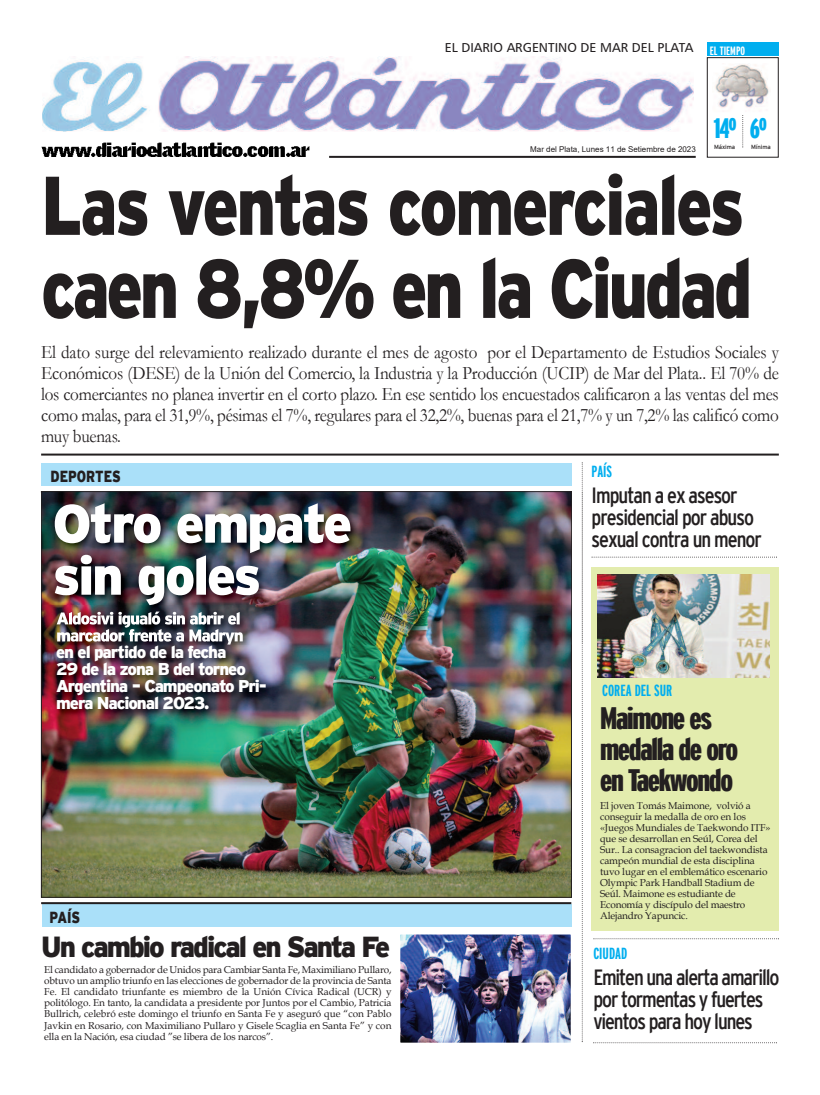
<style>
.page{position:relative;width:820px;height:1095px;background:#fff}
.page>*{position:absolute;margin:0;border:0;box-sizing:border-box;transform-origin:0 0}
.t1{font:900 83px/83px "Interstate";letter-spacing:-.05em;color:#231f20;scale:.81 1}
.t2{font:900 54px/52px "Interstate";letter-spacing:-.045em;color:#fff}
.t3{font:900 extra-condensed 31px/31px "Interstate";letter-spacing:-.04em;color:#231f20;scale:1.16 1}
.t4{font:900 29px "Interstate";letter-spacing:-.07em;color:#231f20;scale:.95 1}
.t5{font:900 extra-condensed 28px "Interstate";color:#00aeef}
.t6{font:condensed 22px/22px "Interstate";letter-spacing:-.05em;color:#231f20}
.t7{font:19px/21px "Garamond";letter-spacing:-.015em;color:#231f20;text-align:justify;scale:.9 1}
.t8{font:900 17px/17px "Interstate";letter-spacing:-.065em;color:#fff}
.t9{font:700 extra-condensed 16px "Interstate";color:#00aeef}
.t10{font:900 16px "Interstate";color:#231f20;scale:.8 1}
.t11{font:13px "Humanist 777 BT Roman B";color:#231f20}
.t12{font:700 extra-condensed 12px "Interstate";color:#fff}
.t13{font:10px/11px "Book Antiqua";letter-spacing:-.015em;color:#231f20;text-align:justify}
.t14{font:8px "Arial";color:#231f20}
.t15{font:6px "Interstate";letter-spacing:-.005em;color:#231f20}
</style>
<div class="page">
<img style="left:43px;top:644px;width:526px;height:251px">
<hr style="left:41px;top:453px;width:737px;height:2px;background:#231f20">
<div style="left:41px;top:463px;width:530px;height:22px;background:#aae0f9"></div>
<svg style="left:591px;top:556px;width:184px;height:1px"></svg>
<img style="left:42px;top:56px;width:651px;height:75px">
<hr style="left:329px;top:156px;width:366px;height:2px;background:#231f20">
<div style="left:706px;top:57px;width:72px;height:100px;border:1px solid #231f20"></div>
<div style="left:706px;top:43px;width:72px;height:13px;background:#00aeef"></div>
<svg style="left:742px;top:115px;width:1px;height:32px"></svg>
<img style="left:714px;top:64px;width:55px;height:44px">
<img style="left:41px;top:142px;width:269px;height:15px">
<div style="left:42px;top:904px;width:529px;height:23px;background:#aae0f9"></div>
<hr style="left:41px;top:901px;width:530px;height:2px;background:#231f20">
<div style="left:591px;top:566px;width:187px;height:364px;background:#e3ecae"></div>
<img style="left:45px;top:644px;width:247px;height:137px">
<svg style="left:593px;top:938px;width:185px;height:1px"></svg>
<img style="left:401px;top:935px;width:168px;height:106px">
<div style="left:399px;top:933px;width:172px;height:110px;border:1px solid #fff"></div>
<img style="left:41px;top:492px;width:531px;height:152px">
<svg style="left:581px;top:462px;width:1px;height:578px"></svg>
<img style="left:57px;top:611px;width:73px;height:15px">
<img style="left:57px;top:629px;width:61px;height:12px">
<img style="left:597px;top:574px;width:172px;height:103px">
<h3 class="t11" style="left:444px;top:40px;width:250px">EL DIARIO ARGENTINO DE MAR DEL PLATA</h3>
<p class="t12" style="left:709px;top:44px;width:37px">EL TIEMPO</p>
<p class="t14" style="left:530px;top:145px;width:167px">Mar del Plata, Lunes 11 de Setiembre de 2023</p>
<h3 class="t5" style="left:713px;top:113px;width:55px">14º 6º</h3>
<p class="t15" style="left:713px;top:143px;width:23px">Máxima</p>
<p class="t15" style="left:750px;top:143px;width:21px">Mínima</p>
<h1 class="t1" style="left:41px;top:163px;width:879px">Las ventas comerciales caen 8,8% en la Ciudad</h1>
<p class="t7" style="left:41px;top:342px;width:820px">El dato surge del relevamiento realizado durante el mes de agosto por el Departamento de Estudios Sociales y Económicos (DESE) de la Unión del Comercio, la Industria y la Producción (UCIP) de Mar del Plata.. El 70% de los comerciantes no planea invertir en el corto plazo. En ese sentido los encuestados calificaron a las ventas del mes como malas, para el 31,9%, pésimas el 7%, regulares para el 32,2%, buenas para el 21,7% y un 7,2% las calificó como muy buenas.</p>
<h3 class="t6" style="left:591px;top:484px;width:172px">Imputan a ex asesor presidencial por abuso sexual contra un menor</h3>
<h3 class="t9" style="left:591px;top:462px;width:22px">PAÍS</h3>
<h3 class="t10" style="left:50px;top:467px;width:89px">DEPORTES</h3>
<h2 class="t2" style="left:52px;top:497px;width:301px">Otro empate sin goles</h2>
<h3 class="t8" style="left:56px;top:643px;width:212px">en el partido de la fecha<br>29 de la zona B del torneo<br>Argentina – Campeonato Pri&shy;mera Nacional 2023.</h3>
<h3 class="t10" style="left:50px;top:907px;width:40px">PAÍS</h3>
<h3 class="t4" style="left:41px;top:930px;width:369px">Un cambio radical en Santa Fe</h3>
<p class="t13" style="left:44px;top:964px;width:349px">El candidato a gobernador de Unidos para Cambiar Santa Fe, Maximiliano Pullaro, obtuvo un amplio triunfo en las elecciones de gobernador de la provincia de Santa Fe. El candidato triunfante es miembro de la Unión Cívica Radical (UCR) y politólogo. En tanto, la candidata a presidente por Juntos por el Cambio, Patricia Bullrich, celebró este domingo el triunfo en Santa Fe y aseguró que “con Pablo Javkin en Rosario, con Maximiliano Pullaro y Gisele Scaglia en Santa Fe” y con ella en la Nación, esa ciudad ”se libera de los narcos”.</p>
<h3 class="t9" style="left:602px;top:681px;width:72px">COREA DEL SUR</h3>
<h3 class="t3" style="left:600px;top:702px;width:120px">Maimonees medalladeoro enTaekwondo</h3>
<p class="t13" style="left:600px;top:800px;width:172px;text-align:left">El joven Tomás Maimone, volvió a conseguir la medalla de oro en los «Juegos Mundiales de Taekwondo ITF» que se desarrollan en Seúl, Corea del Sur.. La consagracion del taekwondista campeón mundial de esta disciplina tuvo lugar en el emblemático escenario Olympic Park Handball Stadium de Seúl. Maimone es estudiante de Economía y discípulo del maestro Alejandro Yapuncic.</p>
<h3 class="t9" style="left:593px;top:944px;width:35px">CIUDAD</h3>
<h3 class="t6" style="left:593px;top:965px;width:188px">Emiten una alerta amarillo por tormentas y fuertes vientos para hoy lunes</h3>
</div>
